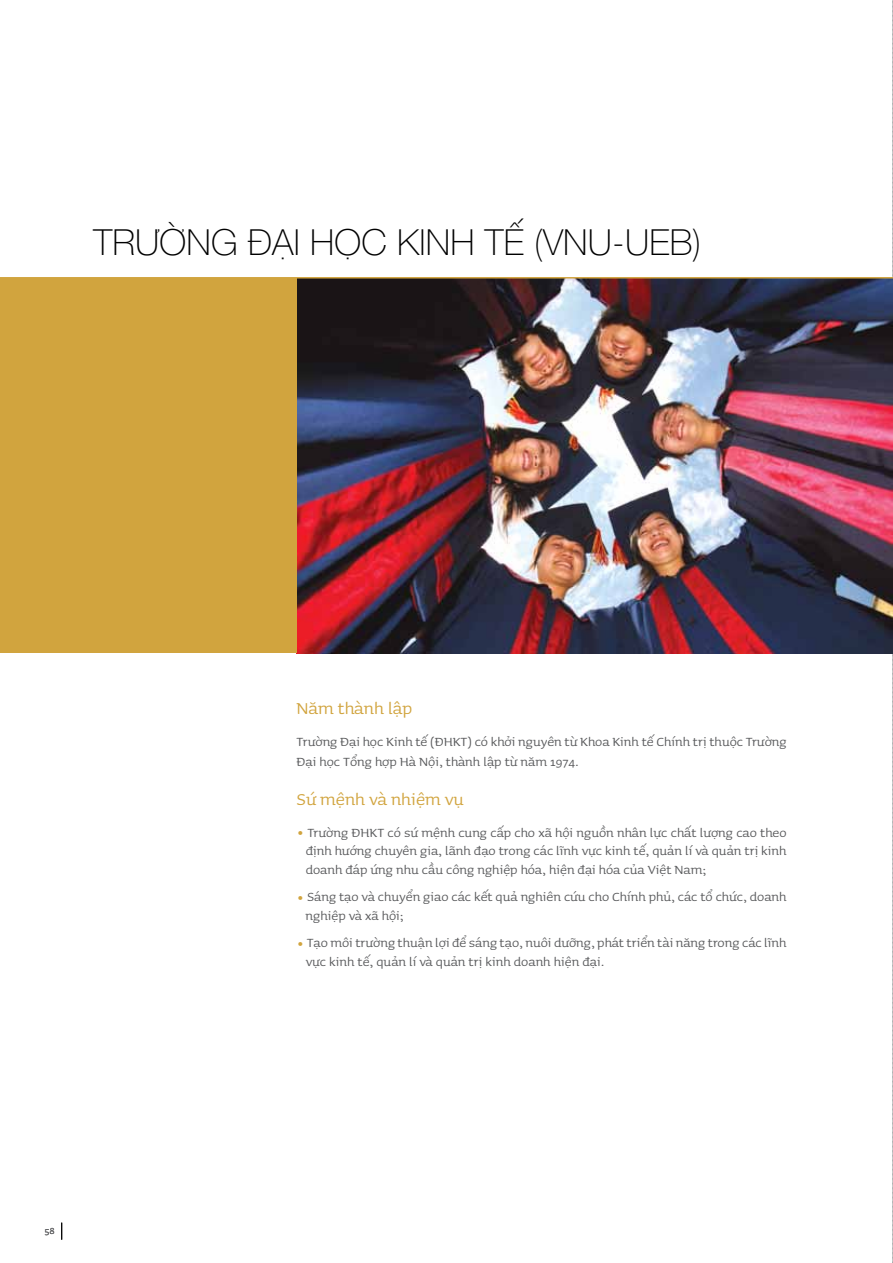
<style>
.page{position:relative;width:893px;height:1263px;background:#fff}
.page>*{position:absolute;margin:0;border:0;box-sizing:border-box;transform-origin:0 0}
.t1{font:36px "Oxydesign HE35 Thin";letter-spacing:.005em;color:#000}
.t2{font:21px "Oxydesign SR";color:#d1a43e}
.t3{font:15.75px/18.8px "Oxydesign SR";color:#58595b}
.t4{font:12px "Oxydesign SR";color:#58595b}
</style>
<div class="page">
<svg style="left:892px;top:0;width:1px;height:1263px"></svg>
<svg style="left:61px;top:1222px;width:1px;height:18px"></svg>
<img style="left:297px;top:279px;width:596px;height:374px">
<div style="left:0;top:278px;width:297px;height:375px;background:#d1a43e"></div>
<hr style="left:0;top:277px;width:893px;height:2px;background:#d1a43e">
<h1 class="t1" style="left:94px;top:218px;width:609px">TRƯỜNG ĐẠI HỌC KINH TẾ (VNU-UEB)</h1>
<p class="t4" style="left:45px;top:1224px;width:11px">58</p>
<h2 class="t2" style="left:297px;top:696px;width:117px">Năm thành lập</h2>
<p class="t3" style="left:297px;top:732px;width:492px;line-height:19.5px">Trường Đại học Kinh tế (ĐHKT) có khởi nguyên từ Khoa Kinh tế Chính trị thuộc Trường<br>Đại học Tổng hợp Hà Nội, thành lập từ năm 1974.</p>
<h2 class="t2" style="left:297px;top:787px;width:169px">Sứ mệnh và nhiệm vụ</h2>
<p class="t3" style="left:306px;top:823px;width:483px;text-align:justify;text-indent:-9px"><sub>•</sub> Trường ĐHKT có sứ mệnh cung cấp cho xã hội nguồn nhân lực chất lượng cao theo định hướng chuyên gia, lãnh đạo trong các lĩnh vực kinh tế, quản lí và quản trị kinh doanh đáp ứng nhu cầu công nghiệp hóa, hiện đại hóa của Việt Nam;</p>
<p class="t3" style="left:306px;top:887px;width:482px;text-indent:-9px"><sub>•</sub> Sáng tạo và chuyển giao các kết quả nghiên cứu cho Chính phủ, các tổ chức, doanh nghiệp và xã hội;</p>
<p class="t3" style="left:306px;top:933px;width:482px;text-indent:-9px"><sub>•</sub> Tạo môi trường thuận lợi để sáng tạo, nuôi dưỡng, phát triển tài năng trong các lĩnh vực kinh tế, quản lí và quản trị kinh doanh hiện đại.</p>
</div>
